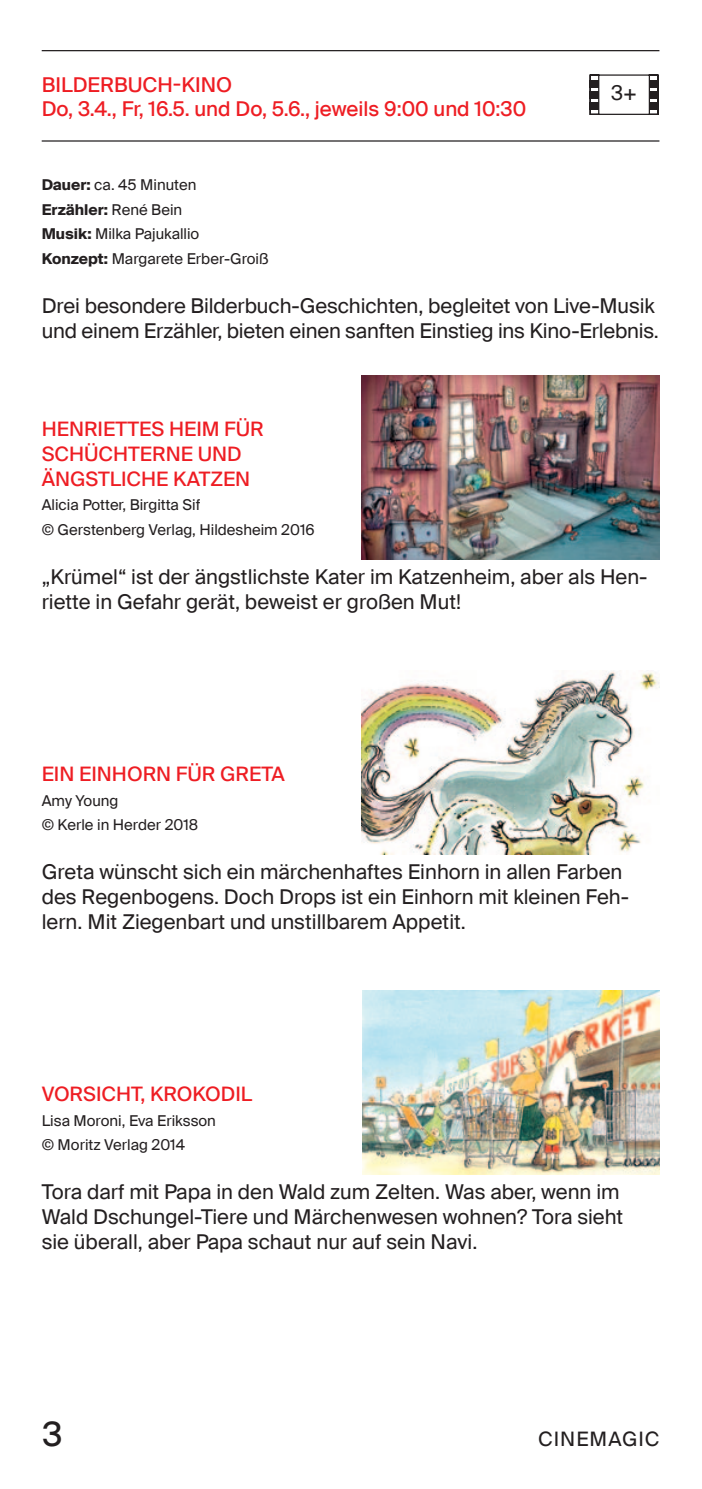
<style>
.page{position:relative;width:702px;height:1489px;background:#fff}
.page>*{position:absolute;margin:0;border:0;box-sizing:border-box;transform-origin:0 0}
.t1{font:33.75px "Suisse Intl";color:#231f20}
.t2{font:20.5px/24.5px "Suisse Intl";color:#231f20}
.t3{font:20.5px/24.5px "Suisse Intl";color:#ee1d23}
.t4{font:20px/24.5px "Suisse Intl";color:#ee1d23}
.t5{font:20px "Suisse Intl";letter-spacing:.05em;color:#231f20}
.t6{font:15px/24.5px "Suisse Intl";color:#231f20}
.s1{font-weight:700}
</style>
<div class="page">
<hr style="left:42px;top:50px;width:617px;height:1px;background:#231f20">
<hr style="left:42px;top:140px;width:617px;height:2px;background:#231f20">
<svg style="left:589px;top:74px;width:70px;height:41px"></svg>
<div style="left:648px;top:80px;width:10px;height:7px;background:#231f20"></div>
<div style="left:648px;top:91px;width:10px;height:7px;background:#231f20"></div>
<div style="left:648px;top:102px;width:10px;height:8px;background:#231f20"></div>
<img style="left:361px;top:375px;width:298px;height:184px">
<img style="left:361px;top:671px;width:298px;height:183px">
<img style="left:362px;top:990px;width:297px;height:184px">
<p class="t3" style="left:42px;top:73px;width:486px">BILDERBUCH-KINO<br>Do, 3.4., Fr, 16.5. und Do, 5.6., jeweils 9:00 und 10:30</p>
<p class="t2" style="left:611px;top:81px;width:27px">3+</p>
<p class="t6" style="left:42px;top:173px;width:228px"><span class="s1">Dauer:</span> ca. 45 Minuten<br><span class="s1">Erzähler:</span> René Bein<br><span class="s1">Musik:</span> Milka Pajukallio<br><span class="s1">Konzept:</span> Margarete Erber-Groiß</p>
<p class="t2" style="left:42px;top:294px;width:618px">Drei besondere Bilderbuch-Geschichten, begleitet von Live-Musik und einem Erzähler, bieten einen sanften Einstieg ins Kino-Erlebnis.</p>
<p class="t4" style="left:42px;top:417px;width:223px">HENRIETTES HEIM FÜR<br>SCHÜCHTERNE UND<br>ÄNGSTLICHE KATZEN</p>
<p class="t6" style="left:42px;top:493px;width:274px">Alicia Potter, Birgitta Sif<br>© Gerstenberg Verlag, Hildesheim 2016</p>
<p class="t2" style="left:42px;top:565px;width:607px">„Krümel“ ist der ängstlichste Kater im Katzenheim, aber als Hen&shy;riette in Gefahr gerät, beweist er großen Mut!</p>
<p class="t4" style="left:42px;top:762px;width:245px">EIN EINHORN FÜR GRETA</p>
<p class="t6" style="left:42px;top:788px;width:158px">Amy Young<br>© Kerle in Herder 2018</p>
<p class="t2" style="left:42px;top:860px;width:589px">Greta wünscht sich ein märchenhaftes Einhorn in allen Farben des Regenbogens. Doch Drops ist ein Einhorn mit kleinen Feh&shy;lern. Mit Ziegenbart und unstillbarem Appetit.</p>
<p class="t4" style="left:42px;top:1081px;width:212px">VORSICHT, KROKODIL</p>
<p class="t6" style="left:42px;top:1108px;width:176px">Lisa Moroni, Eva Eriksson © Moritz Verlag 2014</p>
<p class="t2" style="left:42px;top:1180px;width:583px">Tora darf mit Papa in den Wald zum Zelten. Was aber, wenn im<br>Wald Dschungel-Tiere und Märchenwesen wohnen? Tora sieht sie überall, aber Papa schaut nur auf sein Navi.</p>
<h1 class="t1" style="left:43px;top:1412px;width:22px">3</h1>
<p class="t5" style="left:538px;top:1426px;width:123px">CINEMAGIC</p>
</div>
